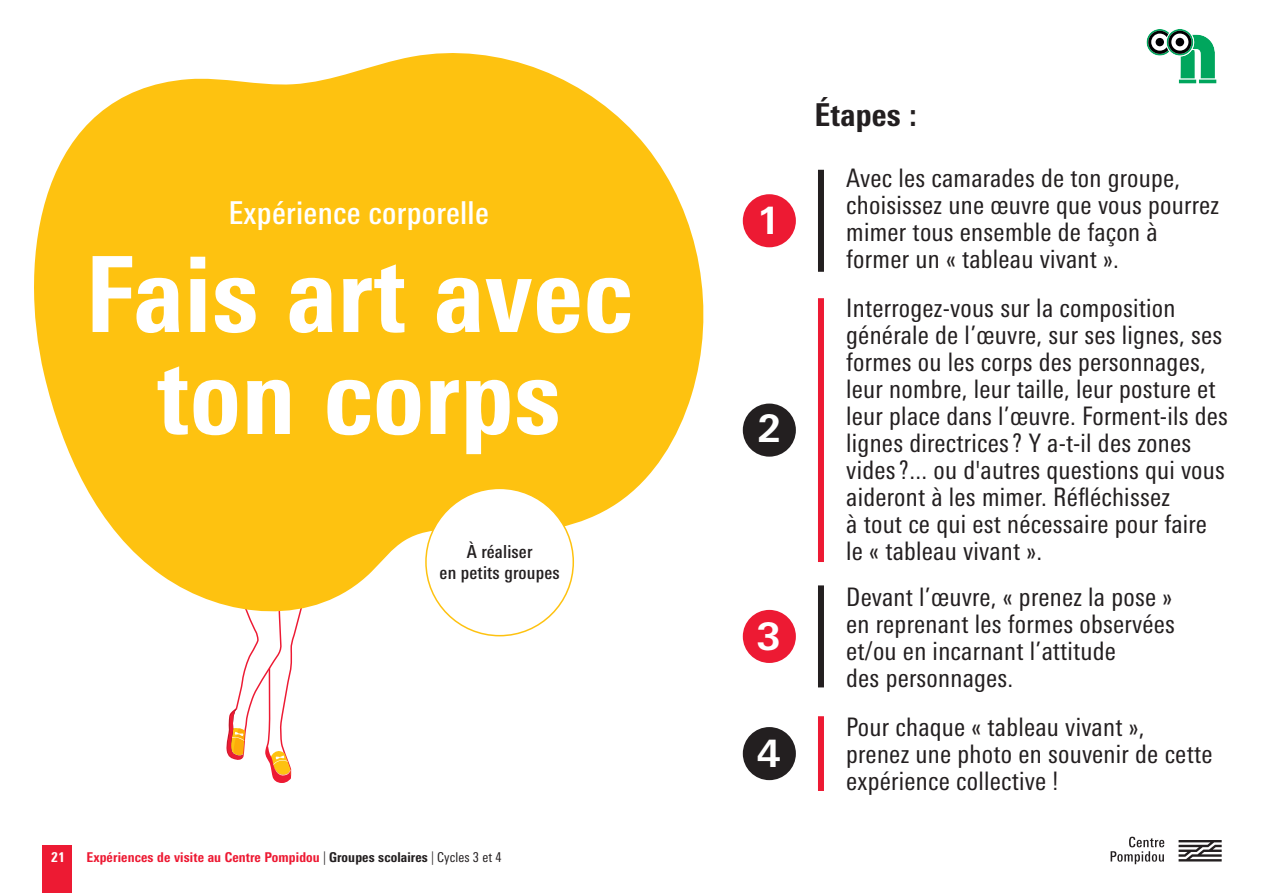
<style>
.page{position:relative;width:1263px;height:893px;background:#fff}
.page>*{position:absolute;margin:0;border:0;box-sizing:border-box;transform-origin:0 0}
.t1{font:800 condensed 105px/102px "Univers Next Pro";letter-spacing:.01em;color:#fff;text-align:center}
.t2{font:700 37.8px "Univers Next Pro";color:#fff}
.t3{font:500 condensed 31.5px "Univers Next Pro";letter-spacing:.01em;color:#fff}
.t4{font:800 condensed 31.5px "Univers Next Pro";letter-spacing:.01em;color:#231f20}
.t5{font:condensed 25.5px/27px "Univers Next Pro";letter-spacing:.01em;color:#231f20}
.t6{font:500 condensed 18px/21px "Univers Next Pro";letter-spacing:.01em;color:#231f20;text-align:center}
.t7{font:800 condensed 13.5px "Univers Next Pro";letter-spacing:.01em;color:#ed1a33}
.t8{font:800 condensed 13.5px "Univers Next Pro";color:#fff}
.s1{font-weight:300;color:#231f20}
.s2{color:#231f20}
.s3{font-weight:400;color:#231f20}
</style>
<div class="page">
<div style="left:43px;top:845px;width:29px;height:48px;background:#ed1a33"></div>
<svg style="left:1110px;top:837px;width:54px;height:27px"></svg>
<svg style="left:1178px;top:840px;width:44px;height:21px"></svg>
<svg style="left:1146px;top:29px;width:71px;height:55px"></svg>
<svg style="left:226px;top:628px;width:71px;height:155px"></svg>
<svg style="left:34px;top:53px;width:670px;height:575px;fill:#fec210"></svg>
<div style="left:743px;top:194px;width:53px;height:53px;background:#ed1a33;border-radius:50%"></div>
<div style="left:743px;top:610px;width:53px;height:53px;background:#ed1a33;border-radius:50%"></div>
<div style="left:743px;top:727px;width:53px;height:53px;background:#231f20;border-radius:50%"></div>
<div style="left:426px;top:488px;width:147px;height:148px;background:#fff;border-radius:50%"></div>
<div style="left:743px;top:404px;width:53px;height:53px;background:#231f20;border-radius:50%"></div>
<div style="left:818px;top:170px;width:6px;height:102px;background:#231f20"></div>
<div style="left:818px;top:585px;width:6px;height:102px;background:#231f20"></div>
<div style="left:818px;top:716px;width:6px;height:75px;background:#ed1a33"></div>
<div style="left:818px;top:298px;width:6px;height:264px;background:#ed1a33"></div>
<p class="t3" style="left:228px;top:194px;width:262px">Expérience corporelle</p>
<p class="t1" style="left:85px;top:243px;width:548px">Fais art avec ton corps</p>
<p class="t6" style="left:440px;top:541px;width:122px">À réaliser<br>en petits groupes</p>
<p class="t8" style="left:51px;top:849px;width:15px">21</p>
<p class="t7" style="left:86px;top:849px;width:417px">Expériences de visite au Centre Pompidou <span class="s1">|</span> <span class="s2">Groupes scolaires</span> <span class="s1">|</span> <span class="s3">Cycles 3 et 4</span></p>
<p class="t2" style="left:757px;top:198px;width:25px">1</p>
<p class="t2" style="left:757px;top:406px;width:25px">2</p>
<p class="t2" style="left:757px;top:614px;width:25px">3</p>
<p class="t2" style="left:757px;top:731px;width:25px">4</p>
<p class="t4" style="left:814px;top:96px;width:104px">Étapes :</p>
<p class="t5" style="left:846px;top:165px;width:374px">Avec les camarades de ton groupe, choisissez une œuvre que vous pourrez mimer tous ensemble de façon à former un « tableau vivant ».</p>
<p class="t5" style="left:846px;top:295px;width:383px">Interrogez-vous sur la composition générale de l’œuvre, sur ses lignes, ses formes ou les corps des personnages, leur nombre, leur taille, leur posture et leur place dans l’œuvre. Forment-ils des lignes directrices? Y a-t-il des zones vides?... ou d'autres questions qui vous aideront à les mimer. Réfléchissez<br>à tout ce qui est nécessaire pour faire le « tableau vivant ».</p>
<p class="t5" style="left:846px;top:583px;width:330px">Devant l’œuvre, « prenez la pose » en reprenant les formes observées et/ou en incarnant l’attitude<br>des personnages.</p>
<p class="t5" style="left:846px;top:713px;width:368px">Pour chaque « tableau vivant », prenez une photo en souvenir de cette expérience collective !</p>
</div>
